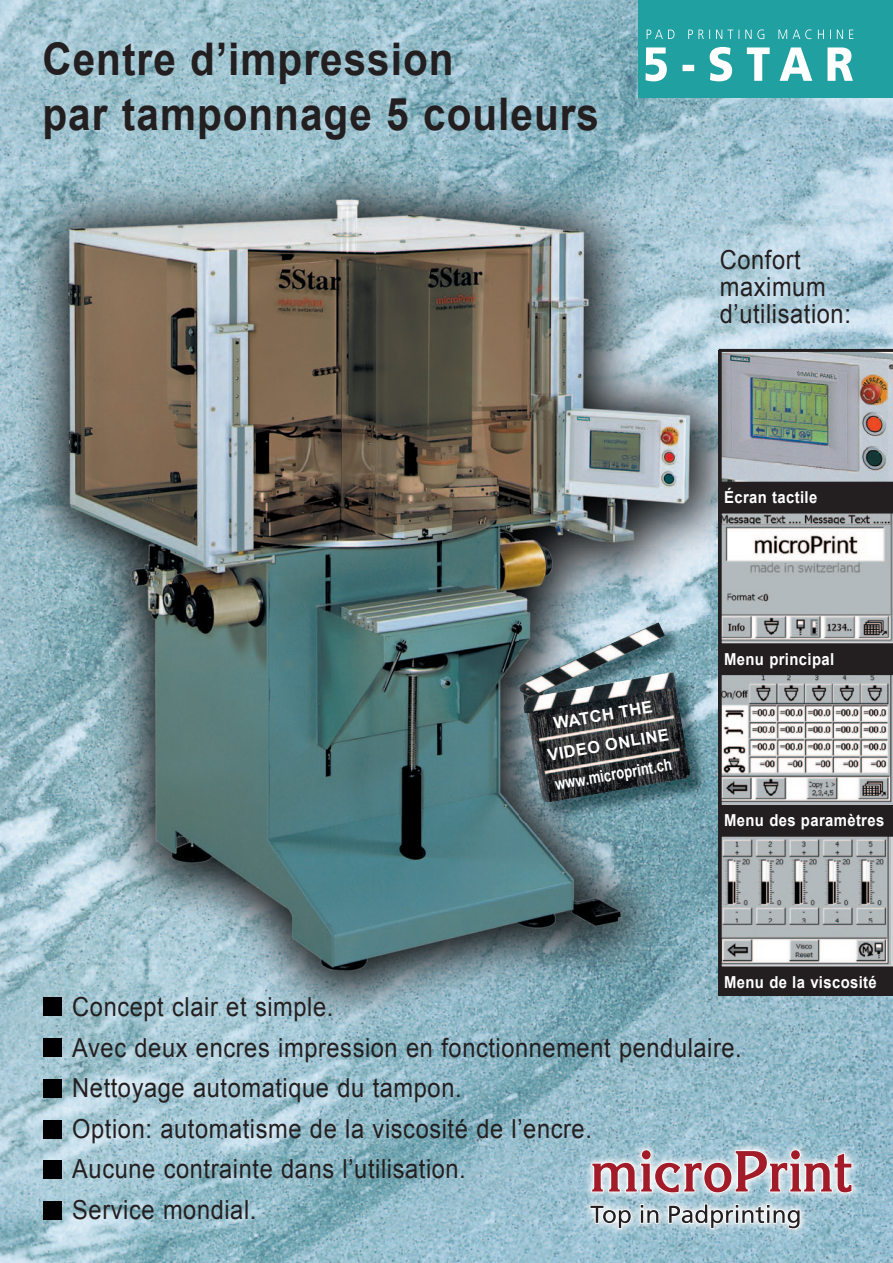
<style>
.page{position:relative;width:893px;height:1263px;background:#fff}
.page>*{position:absolute;margin:0;border:0;box-sizing:border-box;transform-origin:0 0}
.t1{font:700 45px/54.2px "Arial";letter-spacing:.025em;color:#231f20;scale:.9 1}
.t2{font:26.25px/40.5px "Arial";letter-spacing:.025em;color:#231f20;scale:.9 1}
.t3{font:700 16.5px "Arial";letter-spacing:.025em;color:#fff;scale:.9 1}
.t4{font:700 16.5px/30px "Arial";letter-spacing:.025em;color:#fff;text-align:center}
</style>
<div class="page">
<img style="left:0;top:0;width:893px;height:1263px">
<div style="left:719px;top:350px;width:174px;height:646px;background:#231f20"></div>
<div style="left:638px;top:0;width:255px;height:97px;background:#20a0a1"></div>
<svg style="left:646px;top:47px;width:207px;height:34px"></svg>
<svg style="left:647px;top:29px;width:206px;height:10px"></svg>
<img style="left:719px;top:349px;width:174px;height:133px">
<svg style="left:721px;top:513px;width:172px;height:131px;background:#b2b5b6"></svg>
<svg style="left:721px;top:675px;width:172px;height:130px;background:#b7b7b6"></svg>
<svg style="left:721px;top:836px;width:172px;height:131px;background:#aaadaf"></svg>
<img style="left:581px;top:1141px;width:280px;height:97px">
<svg style="left:591px;top:1149px;width:261px;height:44px;background:#bc9da7"></svg>
<svg style="left:590px;top:1205px;width:41px;height:24px"></svg>
<svg style="left:640px;top:1204px;width:19px;height:19px"></svg>
<svg style="left:668px;top:1204px;width:132px;height:25px;background:#aab5bb"></svg>
<img style="left:520px;top:624px;width:190px;height:198px">
<img style="left:518px;top:622px;width:173px;height:181px">
<div style="left:43px;top:997px;width:19px;height:19px;background:#000002"></div>
<div style="left:43px;top:1038px;width:19px;height:19px;background:#000002"></div>
<div style="left:43px;top:1079px;width:19px;height:18px;background:#000002"></div>
<div style="left:43px;top:1120px;width:19px;height:18px;background:#000002"></div>
<div style="left:43px;top:1160px;width:19px;height:19px;background:#000002"></div>
<div style="left:43px;top:1201px;width:19px;height:19px;background:#000002"></div>
<h1 class="t1" style="left:43px;top:34px;width:620px">Centre d’impression<br>par tamponnage 5 couleurs</h1>
<p class="t2" style="left:720px;top:247px;width:147px;line-height:27px">Confort maximum d’utilisation:</p>
<p class="t3" style="left:724px;top:486px;width:105px">Écran tactile</p>
<p class="t4" style="left:540px;top:711px;width:124px;rotate:-10deg">WATCH THE<br>VIDEO ONLINE www.microprint.ch</p>
<p class="t3" style="left:724px;top:648px;width:124px">Menu principal</p>
<p class="t3" style="left:724px;top:810px;width:179px">Menu des paramètres</p>
<p class="t3" style="left:724px;top:971px;width:171px">Menu de la viscosité</p>
<p class="t2" style="left:72px;top:987px;width:745px">Concept clair et simple.<br>Avec deux encres impression en fonctionnement pendulaire.<br>Nettoyage automatique du tampon.<br>Option: automatisme de la viscosité de l’encre.<br>Aucune contrainte dans l’utilisation.<br>Service mondial.</p>
</div>
